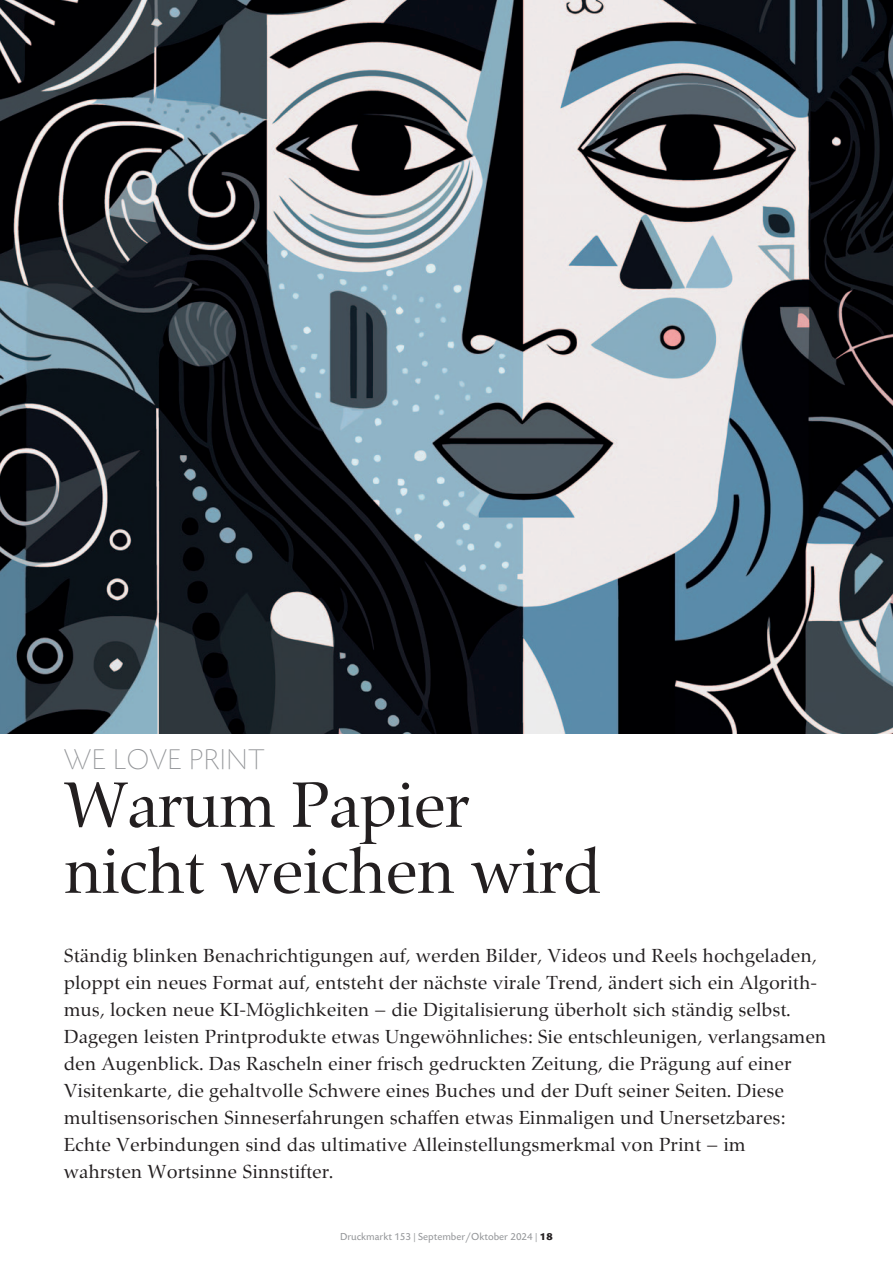
<style>
.page{position:relative;width:893px;height:1263px;background:#fff}
.page>*{position:absolute;margin:0;border:0;box-sizing:border-box;transform-origin:0 0}
.t1{font:66px "Zapf Renais SB";letter-spacing:-.02em;color:#231f20}
.t2{font:300 expanded 30px "Today SB";color:#939598}
.t3{font:19.5px/27px "Zapf Renais SB";color:#231f20;text-align:justify}
.t4{font:10.5px "Today SB";color:#939598}
.s1{font-weight:700;color:#231f20}
</style>
<div class="page">
<img style="left:0;top:0;width:893px;height:734px">
<p class="t2" style="left:64px;top:748px;width:202px">WE LOVE PRINT</p>
<p class="t1" style="left:64px;top:780px;width:408px">Warum Papier</p>
<p class="t1" style="left:64px;top:846px;width:539px">nicht weichen wird</p>
<p class="t3" style="left:64px;top:944px;width:755px">Ständig blinken Benachrich tigungen auf, werden Bilder, Videos und Reels hochgeladen, ploppt ein neues Format auf, entsteht der nächste virale Trend, ändert sich ein Algorith - mus, locken neue KI-Möglich keiten – die Digitalisierung überholt sich ständig selbst.</p>
<p class="t3" style="left:64px;top:1025px;width:764px;text-align:left">Dagegen leisten Printprodukte etwas Unge wöhnliches: Sie entschleunigen, verlangsamen den Augenblick. Das Rascheln einer frisch gedruckten Zeitung, die Prägung auf einer Visitenkarte, die gehaltvolle Schwere eines Buches und der Duft seiner Seiten. Diese multisensorischen Sinneserfahrungen schaffen etwas Einmaligen und Unersetzbares:<br>Echte Verbindungen sind das ultimative Alleinstellungsmerkmal von Print – im wahrsten Wortsinne Sinnstifter.</p>
<p class="t4" style="left:340px;top:1233px;width:214px">Druckmarkt 153 | September/Oktober 2024 | <span class="s1">18</span></p>
</div>
